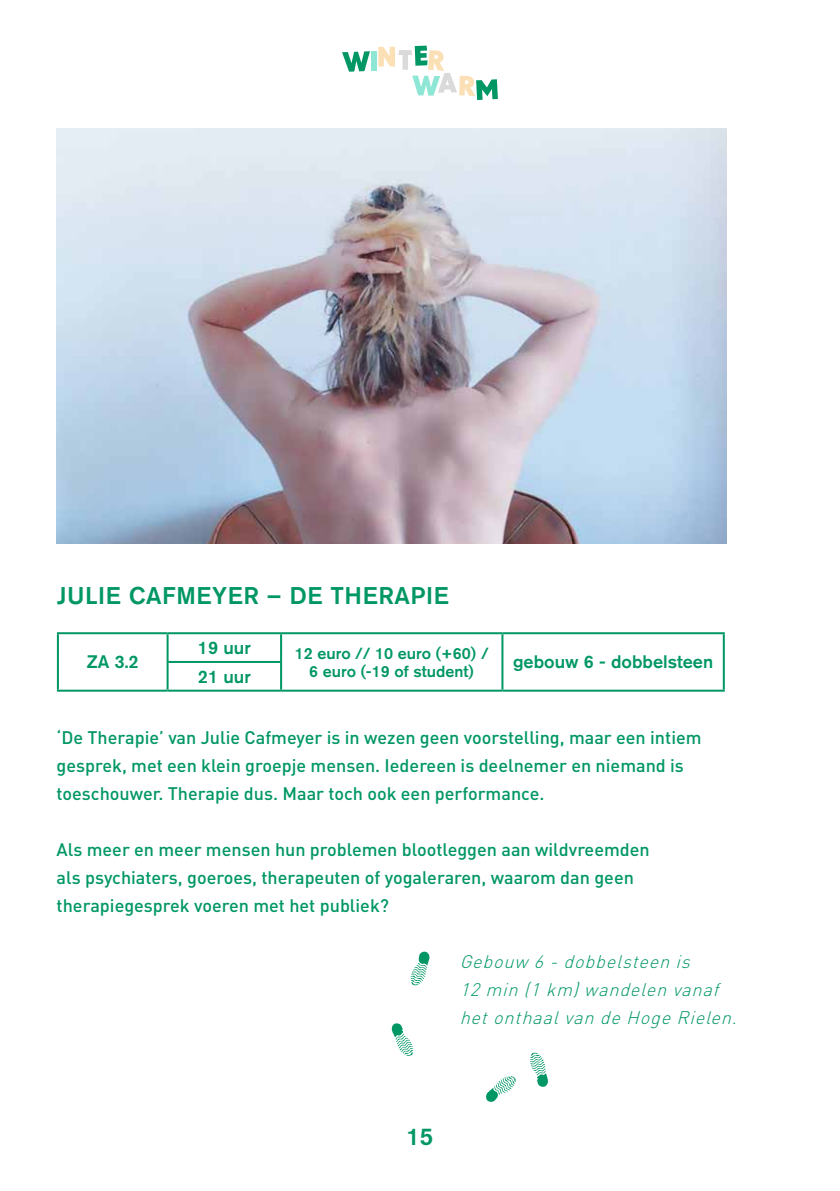
<style>
.page{position:relative;width:840px;height:1191px;background:#fff}
.page>*{position:absolute;margin:0;border:0;box-sizing:border-box;transform-origin:0 0}
.t1{font:500 24px "Akzidenz Grotesk BQ";letter-spacing:.025em;color:#009764}
.t2{font:500 18px/28px "DIN";color:#009764}
.t3{font:italic 300 18px/28px "DIN";color:#009764}
.t4{font:500 18px "Akzidenz Grotesk BQ";color:#009764}
.t5{font:500 16px/18px "Akzidenz Grotesk BQ";color:#009764;text-align:center}
</style>
<div class="page">
<svg style="left:342px;top:51px;width:28px;height:21px"></svg>
<div style="left:371px;top:51px;width:5px;height:20px;background:#8ee7d4"></div>
<svg style="left:378px;top:46px;width:119px;height:54px"></svg>
<img style="left:57px;top:128px;width:669px;height:415px">
<hr style="left:57px;top:632px;width:110px;height:2px;background:#009764">
<hr style="left:57px;top:634px;width:2px;height:28px;background:#009764">
<hr style="left:167px;top:632px;width:114px;height:2px;background:#009764">
<hr style="left:166px;top:634px;width:2px;height:27px;background:#009764">
<hr style="left:281px;top:632px;width:221px;height:2px;background:#009764">
<hr style="left:280px;top:634px;width:2px;height:27px;background:#009764">
<hr style="left:502px;top:632px;width:222px;height:2px;background:#009764">
<hr style="left:501px;top:634px;width:2px;height:28px;background:#009764">
<hr style="left:722px;top:634px;width:2px;height:28px;background:#009764">
<hr style="left:57px;top:662px;width:2px;height:27px;background:#009764">
<hr style="left:166px;top:661px;width:116px;height:2px;background:#009764">
<hr style="left:166px;top:663px;width:2px;height:26px;background:#009764">
<hr style="left:280px;top:663px;width:2px;height:26px;background:#009764">
<hr style="left:501px;top:662px;width:2px;height:27px;background:#009764">
<hr style="left:722px;top:662px;width:2px;height:27px;background:#009764">
<hr style="left:57px;top:689px;width:110px;height:2px;background:#009764">
<hr style="left:167px;top:689px;width:114px;height:2px;background:#009764">
<hr style="left:281px;top:689px;width:221px;height:2px;background:#009764">
<hr style="left:502px;top:689px;width:222px;height:2px;background:#009764">
<svg style="left:391px;top:1023px;width:22px;height:33px"></svg>
<svg style="left:410px;top:951px;width:20px;height:34px"></svg>
<svg style="left:530px;top:1052px;width:18px;height:35px"></svg>
<svg style="left:486px;top:1076px;width:30px;height:26px"></svg>
<h1 class="t1" style="left:57px;top:581px;width:393px">JULIE CAFMEYER – DE THERAPIE</h1>
<p class="t4" style="left:87px;top:651px;width:53px">ZA 3.2</p>
<p class="t4" style="left:198px;top:636px;width:54px">19 uur</p>
<p class="t5" style="left:294px;top:643px;width:195px">12 euro // 10 euro (+60) /<br>6 euro (-19 of student)</p>
<p class="t4" style="left:512px;top:651px;width:201px">gebouw 6 - dobbelsteen</p>
<p class="t4" style="left:198px;top:665px;width:54px">21 uur</p>
<p class="t2" style="left:57px;top:723px;width:646px">‘De Therapie’ van Julie Cafmeyer is in wezen geen voorstelling, maar een intiem gesprek, met een klein groepje mensen. Iedereen is deelnemer en niemand is toeschouwer. Therapie dus. Maar toch ook een performance.</p>
<p class="t2" style="left:57px;top:835px;width:594px">Als meer en meer mensen hun problemen blootleggen aan wildvreemden als psychiaters, goeroes, therapeuten of yogaleraren, waarom dan geen therapiegesprek voeren met het publiek?</p>
<p class="t3" style="left:459px;top:947px;width:284px">Gebouw 6 -dobbelsteen is<br>12 min (1 km)wandelen vanaf hetonthaalvan de Hoge Rielen.</p>
<h1 class="t1" style="left:406px;top:1122px;width:28px">15</h1>
</div>
